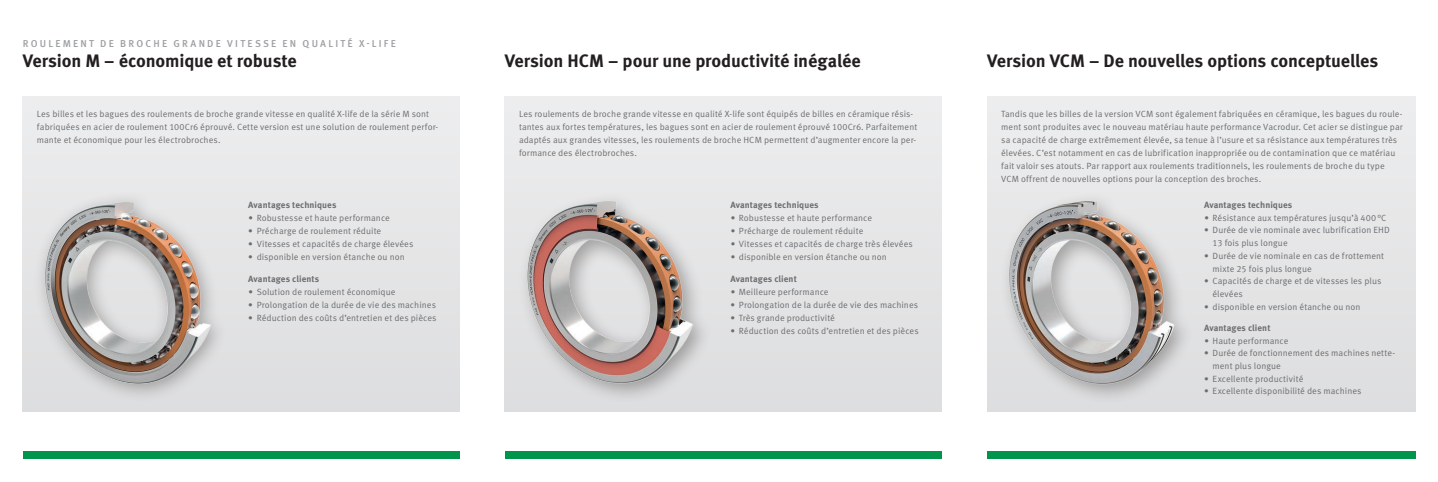
<style>
.page{position:relative;width:1438px;height:482px;background:#fff}
.page>*{position:absolute;margin:0;border:0;box-sizing:border-box;transform-origin:0 0}
.t1{font:700 18px "Schaeffler Meta";letter-spacing:-.01em;color:#231f20}
.t2{font:500 10px "Schaeffler Meta";letter-spacing:.22em;color:#9d9fa2}
.t3{font:9px/13px "Schaeffler Meta";letter-spacing:.005em;color:#6c6d70}
.t4{font:700 9px "Schaeffler Meta";letter-spacing:.005em;color:#6c6d70}
.s1{font-style:italic}
</style>
<div class="page">
<div style="left:986px;top:452px;width:428px;height:7px;background:#00944d"></div>
<div style="left:23px;top:452px;width:436px;height:7px;background:#00944d"></div>
<div style="left:23px;top:96px;width:436px;height:315px;background:#e7e7e8"></div>
<div style="left:505px;top:96px;width:436px;height:315px;background:#e7e7e8"></div>
<div style="left:986px;top:96px;width:428px;height:315px;background:#e7e7e8"></div>
<div style="left:505px;top:452px;width:436px;height:7px;background:#00944d"></div>
<div style="left:999px;top:192px;width:195px;height:213px;background:#e0e0e1"></div>
<img style="left:1009px;top:201px;width:171px;height:188px">
<div style="left:517px;top:192px;width:196px;height:213px;background:#e0e0e1"></div>
<img style="left:527px;top:201px;width:170px;height:189px">
<div style="left:33px;top:190px;width:196px;height:213px;background:#e2e3e4"></div>
<img style="left:42px;top:201px;width:176px;height:194px">
<p class="t2" style="left:23px;top:38px;width:374px">ROULEMENT DE BROCHE GRANDE VITESSE EN QUALITÉ X-LIFE</p>
<h1 class="t1" style="left:23px;top:50px;width:275px">Version M – économique et robuste</h1>
<h1 class="t1" style="left:505px;top:50px;width:357px">Version HCM – pour une productivité inégalée</h1>
<h1 class="t1" style="left:986px;top:50px;width:393px">Version VCM – De nouvelles options conceptuelles</h1>
<p class="t3" style="left:37px;top:108px;width:403px">Les billes et les bagues des roulements de broche grande vitesse en qualité X-life de la série M sont fabriquées en acier de roulement 100Cr6 éprouvé. Cette version est une solution de roulement perfor&shy;mante et économique pour les électrobroches.</p>
<p class="t3" style="left:519px;top:108px;width:400px">Les roulements de broche grande vitesse en qualité X-life sont équipés de billes en céramique résis&shy;tantes aux fortes températures, les bagues sont en acier de roulement éprouvé 100Cr6. Parfaitement adaptés aux grandes vitesses, les roulements de broche HCM permettent d’augmenter encore la per&shy;formance des électrobroches.</p>
<p class="t3" style="left:1001px;top:108px;width:403px">Tandis que les billes de la version VCM sont également fabriquées en céramique, les bagues du roule&shy;ment sont produites avec le nouveau matériau haute performance Vacrodur. Cet acier se distingue par sa capacité de charge extrêmement élevée, sa tenue à l’usure et sa résistance aux températures très élevées. C’est notamment en cas de lubrification inappropriée ou de contamination que ce matériau fait valoir ses atouts. Par rapport aux roulements traditionnels, les roulements de broche du type VCM offrent de nouvelles options pour la conception des broches.</p>
<p class="t4" style="left:248px;top:199px;width:90px">Avantages techniques</p>
<p class="t3" style="left:248px;top:212px;width:143px"><span class="s1">•</span> Robustesse et haute performance</p>
<p class="t3" style="left:248px;top:225px;width:134px">• Précharge de roulement réduite</p>
<p class="t3" style="left:248px;top:238px;width:167px">• Vitesses et capacités de charge élevées</p>
<p class="t3" style="left:248px;top:251px;width:158px">• disponible en version étanche ou non</p>
<p class="t4" style="left:248px;top:273px;width:73px">Avantages clients</p>
<p class="t3" style="left:248px;top:285px;width:149px"><span class="s1">•</span> Solution de roulement économique</p>
<p class="t3" style="left:248px;top:298px;width:189px">• Prolongation de la durée de vie des machines</p>
<p class="t3" style="left:248px;top:311px;width:190px">• Réduction des coûts d’entretien et des pièces</p>
<p class="t4" style="left:730px;top:199px;width:90px">Avantages techniques</p>
<p class="t3" style="left:730px;top:212px;width:143px"><span class="s1">•</span> Robustesse et haute performance</p>
<p class="t3" style="left:730px;top:225px;width:134px"><span class="s1">•</span> Précharge de roulement réduite</p>
<p class="t3" style="left:730px;top:238px;width:184px"><span class="s1">•</span> Vitesses et capacités de charge très élevées</p>
<p class="t3" style="left:730px;top:251px;width:158px"><span class="s1">•</span> disponible en version étanche ou non</p>
<p class="t4" style="left:730px;top:273px;width:68px">Avantages client</p>
<p class="t3" style="left:730px;top:285px;width:100px"><span class="s1">•</span> Meilleure performance</p>
<p class="t3" style="left:730px;top:298px;width:189px">• Prolongation de la durée de vie des machines</p>
<p class="t3" style="left:730px;top:311px;width:106px">• Très grande productivité</p>
<p class="t3" style="left:730px;top:324px;width:190px">• Réduction des coûts d’entretien et des pièces</p>
<p class="t4" style="left:1203px;top:199px;width:90px">Avantages techniques</p>
<p class="t3" style="left:1203px;top:211px;width:184px"><span class="s1">•</span> Résistance aux températures jusqu’à 400°C</p>
<p class="t3" style="left:1212px;top:224px;width:179px;line-height:12.7px;text-indent:-9px">• Durée de vie nominale avec lubrification EHD<br>13 fois plus longue</p>
<p class="t3" style="left:1212px;top:249px;width:173px;line-height:12.7px;text-indent:-9px">• Durée de vie nominale en cas de frottement mixte 25 fois plus longue</p>
<p class="t3" style="left:1212px;top:275px;width:170px;line-height:12.7px;text-indent:-9px">• Capacités de charge et de vitesses les plus élevées</p>
<p class="t3" style="left:1203px;top:300px;width:158px">• disponible en version étanche ou non</p>
<p class="t4" style="left:1203px;top:322px;width:68px">Avantages client</p>
<p class="t3" style="left:1203px;top:334px;width:86px"><span class="s1">•</span> Haute performance</p>
<p class="t3" style="left:1212px;top:347px;width:184px;line-height:12.7px;text-indent:-9px">• Durée de fonctionnement des machines nette&shy;ment plus longue</p>
<p class="t3" style="left:1203px;top:372px;width:101px">• Excellente productivité</p>
<p class="t3" style="left:1203px;top:385px;width:159px">• Excellente disponibilité des machines</p>
</div>
